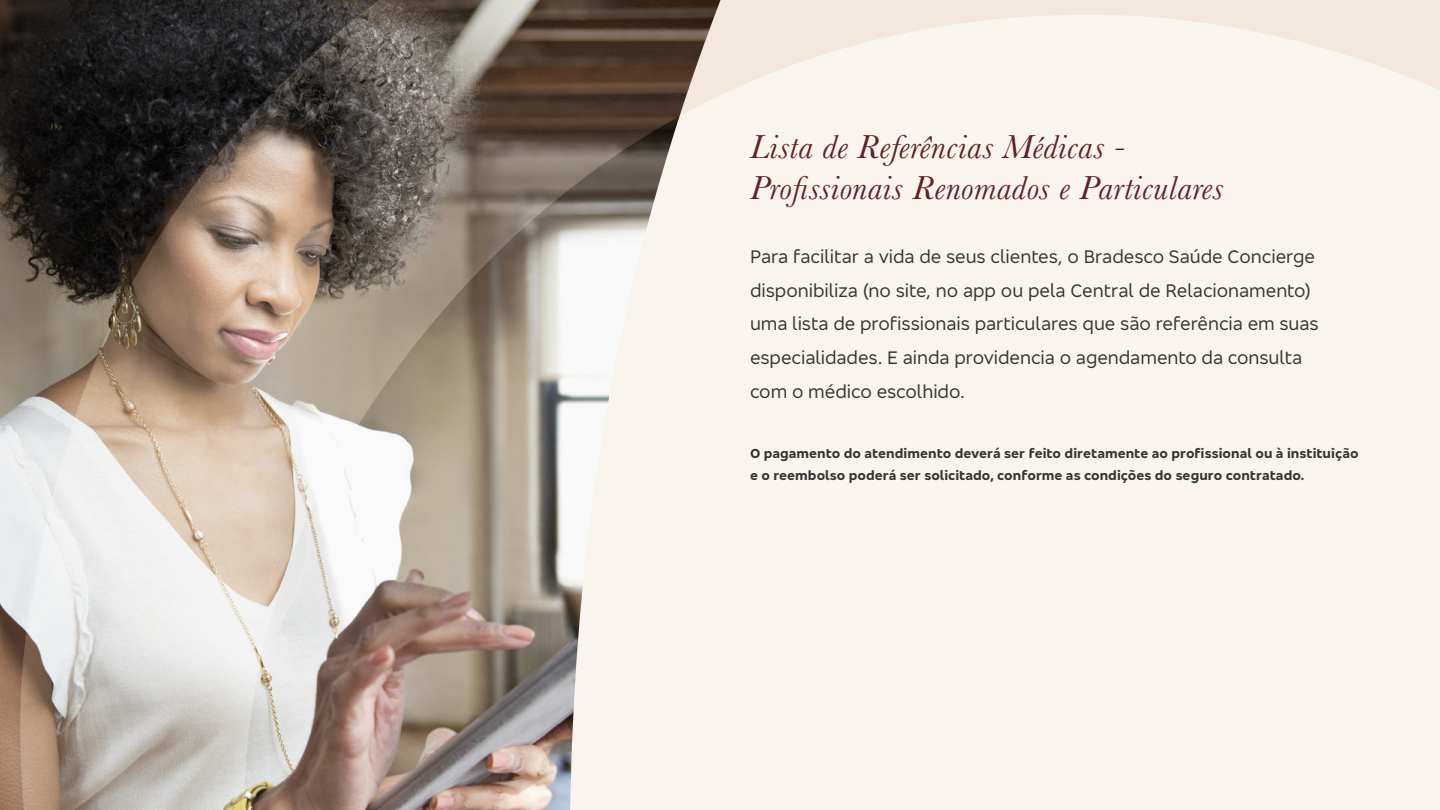
<style>
.page{position:relative;width:1440px;height:810px;background:#fff}
.page>*{position:absolute;margin:0;border:0;box-sizing:border-box;transform-origin:0 0}
.t1{font:italic 34.5px/41.2px "Baskerville";letter-spacing:.015em;color:#611f26}
.t2{font:18.75px/33.8px "Bradesco Sans";letter-spacing:-.005em;color:#333}
.t3{font:700 13.5px/22.5px "Bradesco Sans";letter-spacing:.005em;color:#333}
</style>
<div class="page">
<div style="left:721px;top:0;width:719px;height:810px;background:#f9f4ed"></div>
<img style="left:0;top:0;width:20px;height:810px">
<img style="left:20px;top:0;width:701px;height:810px">
<h1 class="t1" style="left:750px;top:126px;width:475px">Lista de Referências Médicas -<br>Profissionais Renomados e Particulares</h1>
<p class="t2" style="left:750px;top:239px;width:570px">Para facilitar a vida de seus clientes, o Bradesco Saúde Concierge disponibiliza (no site, no app ou pela Central de Relacionamento) uma lista de profissionais particulares que são referência em suas especialidades. E ainda providencia o agendamento da consulta com o médico escolhido.</p>
<p class="t3" style="left:750px;top:441px;width:610px">O pagamento do atendimento deverá ser feito diretamente ao profissional ou à instituição e o reembolso poderá ser solicitado, conforme as condições do seguro contratado.</p>
</div>
